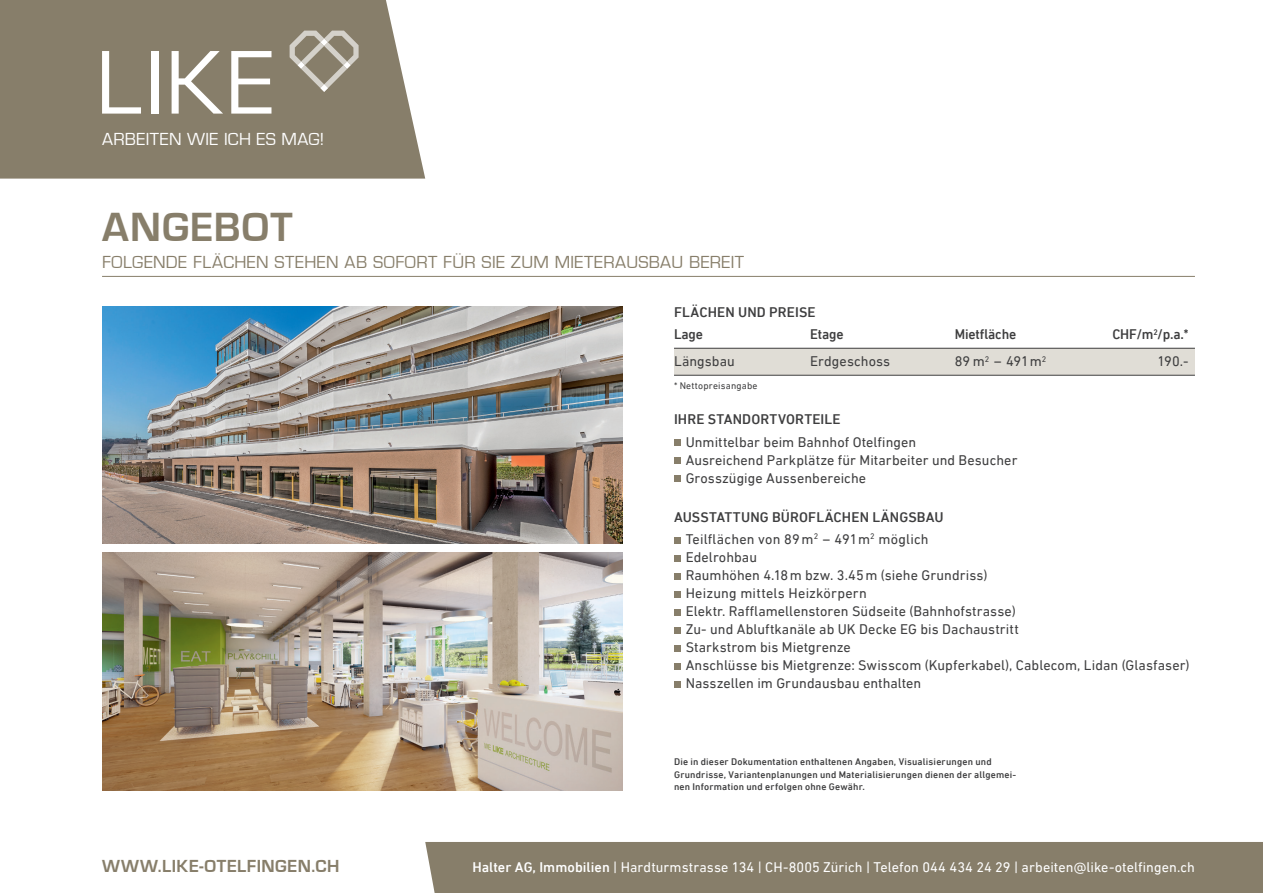
<style>
.page{position:relative;width:1263px;height:893px;background:#fff}
.page>*{position:absolute;margin:0;border:0;box-sizing:border-box;transform-origin:0 0}
.t1{font:700 42px "Eurostile";letter-spacing:.03em;color:#877e6a}
.t2{font:18px "Eurostile";letter-spacing:.02em;color:#877e6a}
.t3{font:700 18px "Eurostile";letter-spacing:.035em;color:#877e6a}
.t4{font:18px "Eurostile";letter-spacing:.025em;color:#fff}
.t5{font:14.25px/18px "DIN Next LT Pro";letter-spacing:.005em;color:#3e3e3f}
.t6{font:500 14.25px/22.5px "DIN Next LT Pro";letter-spacing:.01em;color:#3e3e3f}
.t7{font:14.25px "DIN Next LT Pro";letter-spacing:.005em;color:#fff}
.t8{font:500 14.25px "DIN Next LT Pro";letter-spacing:-.01em;color:#3e3e3f}
.t9{font:500 9.75px/12.8px "DIN Next LT Pro";letter-spacing:.02em;color:#3e3e3f}
.t10{font:9.75px "DIN Next LT Pro";letter-spacing:.02em;color:#3e3e3f}
.s1{font-weight:400}
.s2{font-weight:500}
</style>
<div class="page">
<div style="left:674px;top:349px;width:521px;height:26px;background:#e0ddd6"></div>
<div style="left:0;top:0;width:425px;height:179px;background:#877e6a"></div>
<svg style="left:102px;top:51px;width:39px;height:63px"></svg>
<div style="left:151px;top:51px;width:8px;height:63px;background:#fff"></div>
<svg style="left:172px;top:51px;width:51px;height:63px"></svg>
<svg style="left:231px;top:51px;width:40px;height:63px"></svg>
<svg style="left:290px;top:31px;width:69px;height:61px;background:#9f9888"></svg>
<div style="left:425px;top:842px;width:838px;height:51px;background:#877e6a"></div>
<hr style="left:674px;top:348px;width:521px;height:1px;background:#3e3e3f">
<hr style="left:674px;top:375px;width:521px;height:1px;background:#3e3e3f">
<div style="left:674px;top:439px;width:6px;height:7px;background:#877e6a"></div>
<div style="left:674px;top:457px;width:6px;height:7px;background:#877e6a"></div>
<div style="left:674px;top:475px;width:6px;height:7px;background:#877e6a"></div>
<svg style="left:674px;top:537px;width:6px;height:6px"></svg>
<svg style="left:674px;top:555px;width:6px;height:6px"></svg>
<svg style="left:674px;top:573px;width:6px;height:6px"></svg>
<svg style="left:674px;top:591px;width:6px;height:6px"></svg>
<svg style="left:674px;top:609px;width:6px;height:6px"></svg>
<svg style="left:674px;top:627px;width:6px;height:6px"></svg>
<svg style="left:674px;top:645px;width:6px;height:6px"></svg>
<svg style="left:674px;top:663px;width:6px;height:6px"></svg>
<svg style="left:674px;top:681px;width:6px;height:6px"></svg>
<img style="left:102px;top:306px;width:521px;height:238px">
<hr style="left:102px;top:276px;width:1093px;height:1px;background:#877e6a">
<img style="left:102px;top:553px;width:521px;height:237px">
<p class="t4" style="left:102px;top:129px;width:224px">ARBEITEN WIE ICH ES MAG!</p>
<h1 class="t1" style="left:102px;top:204px;width:192px">ANGEBOT</h1>
<p class="t2" style="left:102px;top:252px;width:644px">FOLGENDE FLÄCHEN STEHEN AB SOFORT FÜR SIE ZUM MIETERAUSBAU BEREIT</p>
<p class="t6" style="left:674px;top:301px;width:143px">FLÄCHEN UND PREISE<br>Lage</p>
<p class="t6" style="left:810px;top:323px;width:35px">Etage</p>
<p class="t8" style="left:955px;top:326px;width:63px">Mietfläche</p>
<p class="t6" style="left:1112px;top:323px;width:78px">CHF/m<sup>2</sup>/p.a.*</p>
<p class="t5" style="left:674px;top:352px;width:62px">Längsbau</p>
<p class="t5" style="left:810px;top:352px;width:82px">Erdgeschoss</p>
<p class="t5" style="left:955px;top:352px;width:93px">89 m<sup>2</sup> – 491 m<sup>2</sup></p>
<p class="t5" style="left:1157px;top:352px;width:33px">190.-</p>
<p class="t10" style="left:674px;top:380px;width:85px">* Nettopreisangabe</p>
<p class="t6" style="left:674px;top:408px;width:168px">IHRE STANDORTVORTEILE</p>
<p class="t5" style="left:686px;top:433px;width:333px">Unmittelbar beim Bahnhof Otelfingen<br>Ausreichend Parkplätze für Mitarbeiter und Besucher<br>Grosszügige Aussenbereiche</p>
<p class="t6" style="left:674px;top:505px;width:271px;text-align:center">AUSSTATTUNG BÜROFLÄCHEN LÄNGSBAU<br><span class="s1">Teilflächen von 89 m</span><sup>2</sup> <span class="s1">– 491 m</span><sup>2</sup> <span class="s1">möglich</span></p>
<p class="t5" style="left:686px;top:548px;width:505px">Edelrohbau<br>Raumhöhen 4.18 m bzw. 3.45 m (siehe Grundriss)<br>Heizung mittels Heizkörpern<br>Elektr. Rafflamellenstoren Südseite (Bahnhofstrasse)<br>Zu- und Abluftkanäle ab UK Decke EG bis Dachaustritt<br>Starkstrom bis Mietgrenze<br>Anschlüsse bis Mietgrenze: Swisscom (Kupferkabel), Cablecom, Lidan (Glasfaser)<br>Nasszellen im Grundausbau enthalten</p>
<p class="t9" style="left:674px;top:755px;width:344px">Die in dieser Dokumentation enthaltenen Angaben, Visualisierungen und<br>Grundrisse, Variantenplanungen und Materialisierungen dienen der allgemei&shy;nen Information und erfolgen ohne Gewähr.</p>
<p class="t3" style="left:102px;top:856px;width:239px">WWW.LIKE-OTELFINGEN.CH</p>
<p class="t7" style="left:472px;top:859px;width:724px"><span class="s2">Halter AG, Immobilien</span> | Hardturmstrasse 134 | CH-8005 Zürich | Telefon 044 434 24 29 | arbeiten@like-otelfingen.ch</p>
</div>
